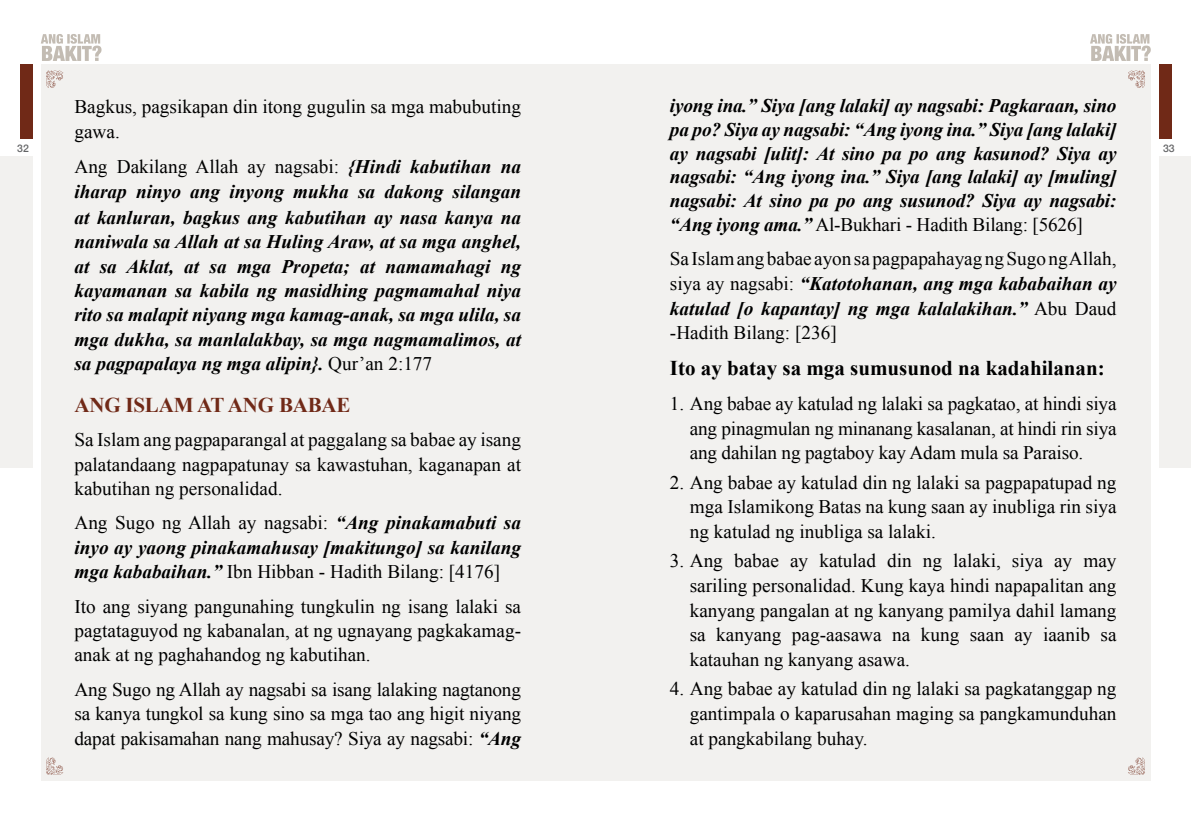
<style>
.page{position:relative;width:1191px;height:819px;background:#fff}
.page>*{position:absolute;margin:0;border:0;box-sizing:border-box;transform-origin:0 0}
.t1{font:700 21px "Times New Roman";color:#000}
.t2{font:700 21px "Times New Roman";letter-spacing:-.01em;color:#702917}
.t3{font:19.25px/24.5px "Times New Roman";color:#000;text-align:justify}
.t4{font:italic 700 19.25px/24.7px "Times New Roman";color:#000;text-align:justify}
.t5{font:500 10.5px "Helvetica Neue";color:#636466}
.s1{font-weight:400;font-style:normal}
.s2{font-weight:700;font-style:italic}
</style>
<div class="page">
<div style="left:20px;top:64px;width:13px;height:75px;background:#702917"></div>
<div style="left:0;top:156px;width:33px;height:312px;background:#f2f1ef"></div>
<div style="left:1159px;top:64px;width:13px;height:75px;background:#702917"></div>
<div style="left:1159px;top:156px;width:32px;height:312px;background:#f2f1ef"></div>
<div style="left:41px;top:64px;width:1109px;height:717px;background:#f2f1ef"></div>
<svg style="left:46px;top:71px;width:17px;height:17px"></svg>
<svg style="left:46px;top:757px;width:17px;height:17px"></svg>
<svg style="left:1128px;top:71px;width:17px;height:17px"></svg>
<svg style="left:1128px;top:757px;width:17px;height:17px"></svg>
<svg style="left:1090px;top:34px;width:60px;height:27px"></svg>
<svg style="left:41px;top:34px;width:60px;height:27px"></svg>
<p class="t4" style="left:670px;top:93px;width:448px;line-height:23.6px">iyong ina.” Siya [ang lalaki] ay nagsabi: Pagkaraan, sino pa po? Siya ay nagsabi: “Ang iyong ina.” Siya [ang lalaki] ay nagsabi [ulit]: At sino pa po ang kasunod? Siya ay nagsabi: “Ang iyong ina.” Siya [ang lalaki] ay [muling] nagsabi: At sino pa po ang susunod? Siya ay nagsabi: “Ang iyong ama.” <span class="s1">Al-Bukhari - Hadith Bilang: [5626]</span></p>
<p class="t3" style="left:670px;top:246px;width:448px">Sa Islam ang babae ayon sa pagpapahayag ng Sugo ng Allah, siya ay nagsabi: <span class="s2">“Katotohanan, ang mga kababaihan ay katulad [o kapantay] ng mga kalalakihan.”</span> Abu Daud -Hadith Bilang: [236]</p>
<p class="t1" style="left:670px;top:354px;width:436px">Ito ay batay sa mga sumusunod na kadahilanan:</p>
<p class="t3" style="left:690px;top:391px;width:428px;text-indent:-20px">1. Ang babae ay katulad ng lalaki sa pagkatao, at hindi siya ang pinagmulan ng minanang kasalanan, at hindi rin siya ang dahilan ng pagtaboy kay Adam mula sa Paraiso.</p>
<p class="t3" style="left:690px;top:469px;width:428px;text-indent:-20px">2. Ang babae ay katulad din ng lalaki sa pagpapatupad ng mga Islamikong Batas na kung saan ay inubliga rin siya ng katulad ng inubliga sa lalaki.</p>
<p class="t3" style="left:690px;top:548px;width:428px;text-indent:-20px">3. Ang babae ay katulad din ng lalaki, siya ay may sariling personalidad. Kung kaya hindi napapalitan ang kanyang pangalan at ng kanyang pamilya dahil lamang sa kanyang pag-aasawa na kung saan ay iaanib sa katauhan ng kanyang asawa.</p>
<p class="t3" style="left:690px;top:676px;width:428px;text-indent:-20px">4. Ang babae ay katulad din ng lalaki sa pagkatanggap ng gantimpala o kaparusahan maging sa pangkamunduhan at pangkabilang buhay.</p>
<p class="t3" style="left:74px;top:93px;width:448px;line-height:25.2px">Bagkus, pagsikapan din itong gugulin sa mga mabubuting gawa.</p>
<p class="t4" style="left:74px;top:154px;width:448px"><span class="s1">Ang Dakilang Allah ay nagsabi:</span> {Hindi kabutihan na iharap ninyo ang inyong mukha sa dakong silangan at kanluran, bagkus ang kabutihan ay nasa kanya na naniwala sa Allah at sa Huling Araw, at sa mga anghel, at sa Aklat, at sa mga Propeta; at namamahagi ng kayamanan sa kabila ng masidhing pagmamahal niya rito sa malapit niyang mga kamag-anak, sa mga ulila, sa mga dukha, sa manlalakbay, sa mga nagmamalimos, at sa pagpapalaya ng mga alipin}. <span class="s1">Qur’an 2:177</span></p>
<p class="t2" style="left:74px;top:390px;width:278px">ANG ISLAM AT ANG BABAE</p>
<p class="t3" style="left:74px;top:427px;width:448px">Sa Islam ang pagpaparangal at paggalang sa babae ay isang palatandaang nagpapatunay sa kawastuhan, kaganapan at kabutihan ng personalidad.</p>
<p class="t4" style="left:74px;top:510px;width:448px"><span class="s1">Ang Sugo ng Allah ay nagsabi:</span> “Ang pinakamabuti sa inyo ay yaong pinakamahusay [makitungo] sa kanilang mga kababaihan.” <span class="s1">Ibn Hibban - Hadith Bilang: [4176]</span></p>
<p class="t3" style="left:74px;top:593px;width:448px">Ito ang siyang pangunahing tungkulin ng isang lalaki sa pagtataguyod ng kabanalan, at ng ugnayang pagkakamag&shy;anak at ng paghahandog ng kabutihan.</p>
<p class="t3" style="left:74px;top:676px;width:448px">Ang Sugo ng Allah ay nagsabi sa isang lalaking nagtanong sa kanya tungkol sa kung sino sa mga tao ang higit niyang dapat pakisamahan nang mahusay? Siya ay nagsabi: <span class="s2">“Ang</span></p>
<p class="t5" style="left:17px;top:139px;width:13px">32</p>
<p class="t5" style="left:1163px;top:139px;width:13px">33</p>
</div>
